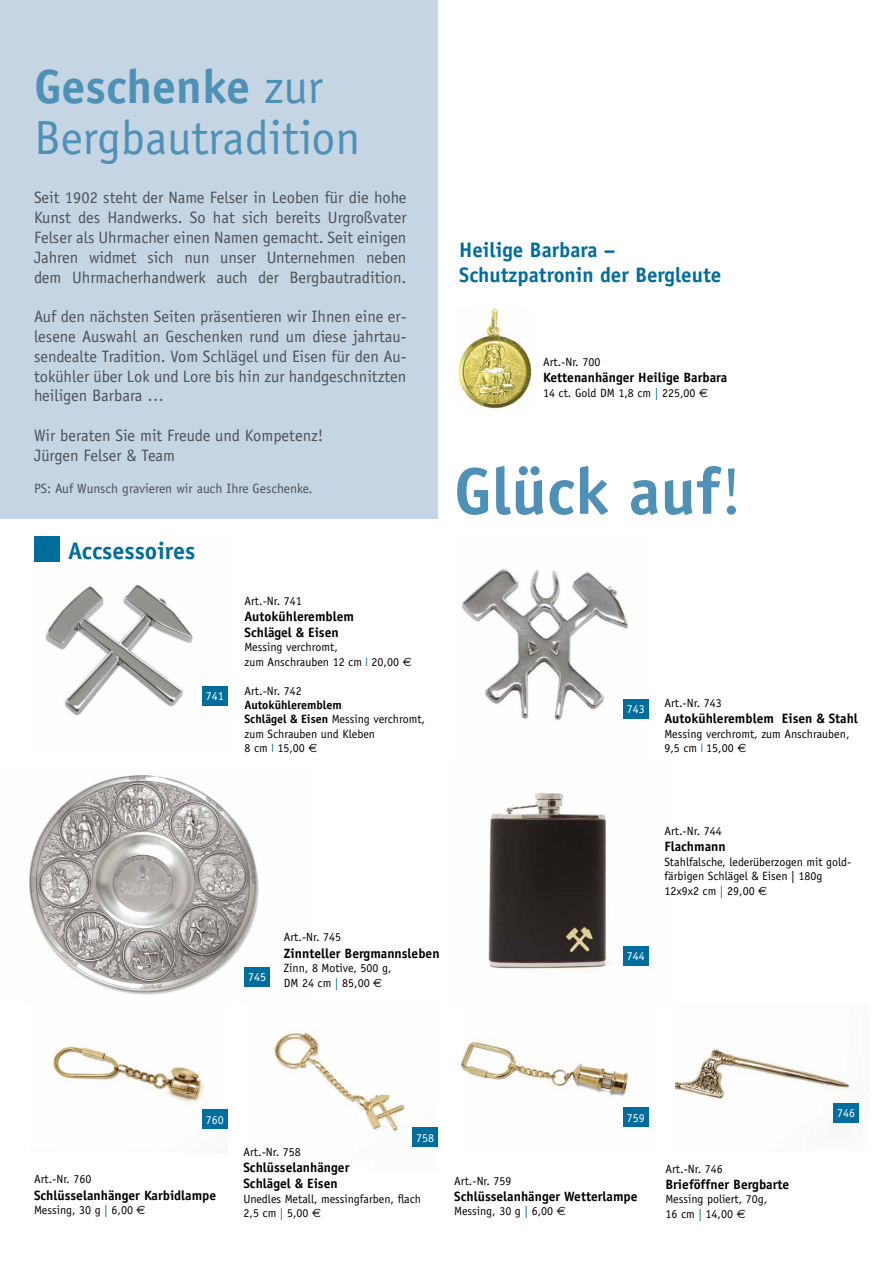
<style>
.page{position:relative;width:893px;height:1263px;background:#fff}
.page>*{position:absolute;margin:0;border:0;box-sizing:border-box;transform-origin:0 0}
.t1{font:700 66px "Officina Sans Std";color:#4f91b6}
.t2{font:48px/51.6px "Officina Sans Std";color:#4f91b6}
.t3{font:700 24px "Officina Sans Std";color:#006d9c}
.t4{font:700 21px/25.2px "Officina Sans Std";color:#006d9c}
.t5{font:16.5px/19.8px "Officina Sans Std";color:#4f5157;text-align:justify}
.t6{font:700 13.5px/16.2px "Officina Sans Std";color:#000}
.t7{font:13.5px "Officina Sans Std";color:#4f5157}
.t8{font:12px/14.4px "Officina Sans Std";color:#000}
.t9{font:12px "Officina Sans Std";color:#fff}
.s1{font-weight:700}
.s2{font-family:"Times";color:#006d9c}
.s3{font-family:"Euro Sans Std"}
.s4{color:#006d9c}
.s5{font-weight:400}
</style>
<div class="page">
<div style="left:0;top:0;width:438px;height:519px;background:#c5d5e3"></div>
<img style="left:34px;top:561px;width:194px;height:155px">
<img style="left:462px;top:568px;width:166px;height:153px">
<img style="left:488px;top:792px;width:161px;height:178px">
<img style="left:29px;top:775px;width:241px;height:220px">
<img style="left:675px;top:1049px;width:176px;height:51px">
<img style="left:274px;top:1030px;width:164px;height:103px">
<img style="left:461px;top:1041px;width:188px;height:86px">
<img style="left:52px;top:1046px;width:175px;height:64px">
<div style="left:202px;top:686px;width:25px;height:19px;background:#006d9c"></div>
<div style="left:623px;top:699px;width:25px;height:20px;background:#006d9c"></div>
<div style="left:623px;top:946px;width:25px;height:19px;background:#006d9c"></div>
<div style="left:244px;top:967px;width:26px;height:19px;background:#006d9c"></div>
<div style="left:202px;top:1110px;width:25px;height:19px;background:#006d9c"></div>
<div style="left:412px;top:1128px;width:26px;height:19px;background:#006d9c"></div>
<div style="left:623px;top:1108px;width:25px;height:19px;background:#006d9c"></div>
<div style="left:833px;top:1103px;width:26px;height:20px;background:#006d9c"></div>
<img style="left:457px;top:308px;width:75px;height:101px">
<div style="left:34px;top:536px;width:26px;height:25px;background:#006d9c"></div>
<h2 class="t2" style="left:34px;top:61px;width:328px"><span class="s1">Geschenke</span> zur<br>Bergbautradition</h2>
<p class="t5" style="left:34px;top:188px;width:374px">Seit 1902 steht der Name Felser in Leoben für die hohe Kunst des Handwerks. So hat sich bereits Urgroßvater Felser als Uhrmacher einen Namen gemacht. Seit einigen Jahren widmet sich nun unser Unternehmen neben dem Uhrmacherhandwerk auch der Bergbautradition.</p>
<p class="t5" style="left:34px;top:307px;width:374px">Auf den nächsten Seiten präsentieren wir Ihnen eine er&shy;lesene Auswahl an Geschenken rund um diese jahrtau&shy;sendealte Tradition. Vom Schlägel und Eisen für den Au&shy;tokühler über Lok und Lore bis hin zur handgeschnitzten heiligen Barbara …</p>
<h3 class="t5" style="left:34px;top:426px;width:291px">Wir beraten Sie mit Freude und Kompetenz!<br>Jürgen Felser &amp; Team</h3>
<p class="t7" style="left:34px;top:481px;width:280px">PS: Auf Wunsch gravieren wir auch Ihre Geschenke.</p>
<h3 class="t3" style="left:68px;top:535px;width:129px">Accsessoires</h3>
<p class="t9" style="left:206px;top:689px;width:19px">741</p>
<p class="t8" style="left:244px;top:593px;width:59px">Art.-Nr. 741</p>
<p class="t6" style="left:244px;top:608px;width:111px">Autokühleremblem<br>Schlägel &amp; Eisen</p>
<p class="t8" style="left:244px;top:640px;width:169px">Messing verchromt,<br>zum Anschrauben 12 cm <span class="s2">|</span> 20,00 <span class="s3">€</span></p>
<p class="t8" style="left:244px;top:683px;width:59px">Art.-Nr. 742</p>
<p class="t8" style="left:244px;top:698px;width:182px"><span class="s1">Autokühleremblem<br>Schlägel &amp; Eisen</span> Messing verchromt, zum Schrauben und Kleben<br>8 cm <span class="s2">|</span> 15,00 <span class="s3">€</span></p>
<h3 class="t4" style="left:459px;top:237px;width:264px">Heilige Barbara –<br>Schutzpatronin der Bergleute</h3>
<p class="t8" style="left:543px;top:355px;width:59px">Art.-Nr. 700</p>
<p class="t6" style="left:543px;top:369px;width:186px">Kettenanhänger Heilige Barbara</p>
<p class="t8" style="left:543px;top:385px;width:167px">14 ct. Gold DM 1,8 cm <span class="s4">|</span> 225,00 <span class="s3">€</span></p>
<h1 class="t1" style="left:454px;top:450px;width:290px">Glück auf<span class="s5">!</span></h1>
<p class="t9" style="left:627px;top:702px;width:19px">743</p>
<p class="t8" style="left:664px;top:696px;width:59px">Art.-Nr. 743</p>
<p class="t6" style="left:664px;top:710px;width:195px">Autokühleremblem Eisen &amp; Stahl</p>
<p class="t8" style="left:664px;top:726px;width:187px">Messing verchromt, zum Anschrauben,<br>9,5 cm <span class="s2">|</span> 15,00 <span class="s3">€</span></p>
<p class="t9" style="left:248px;top:970px;width:19px">745</p>
<p class="t8" style="left:284px;top:930px;width:59px">Art.-Nr. 745</p>
<p class="t6" style="left:284px;top:945px;width:157px">Zinnteller Bergmannsleben</p>
<p class="t8" style="left:284px;top:961px;width:109px">Zinn, 8 Motive, 500 g,<br>DM 24 cm <span class="s4">|</span> 85,00 <span class="s3">€</span></p>
<p class="t8" style="left:664px;top:824px;width:59px">Art.-Nr. 744</p>
<p class="t6" style="left:664px;top:838px;width:63px">Flachmann</p>
<p class="t8" style="left:664px;top:854px;width:188px">Stahlfalsche, lederüberzogen mit gold&shy;färbigen Schlägel &amp; Eisen | 180g<br>12x9x2 cm <span class="s4">|</span> 29,00 <span class="s3">€</span></p>
<p class="t9" style="left:627px;top:949px;width:19px">744</p>
<p class="t9" style="left:206px;top:1113px;width:19px">760</p>
<p class="t8" style="left:34px;top:1172px;width:59px">Art.-Nr. 760</p>
<p class="t6" style="left:34px;top:1187px;width:184px">Schlüsselanhänger Karbidlampe</p>
<p class="t8" style="left:34px;top:1203px;width:113px">Messing, 30 g <span class="s4">|</span> 6,00 <span class="s3">€</span></p>
<p class="t9" style="left:416px;top:1130px;width:19px">758</p>
<p class="t8" style="left:243px;top:1144px;width:59px">Art.-Nr. 758</p>
<p class="t6" style="left:243px;top:1159px;width:107px">Schlüsselanhänger<br>Schlägel &amp; Eisen</p>
<p class="t8" style="left:243px;top:1191px;width:179px">Unedles Metall, messingfarben, flach<br>2,5 cm <span class="s4">|</span> 5,00 <span class="s3">€</span></p>
<p class="t9" style="left:627px;top:1110px;width:19px">759</p>
<p class="t8" style="left:454px;top:1173px;width:59px">Art.-Nr. 759</p>
<p class="t6" style="left:454px;top:1188px;width:185px">Schlüsselanhänger Wetterlampe</p>
<p class="t8" style="left:454px;top:1204px;width:113px">Messing, 30 g <span class="s4">|</span> 6,00 <span class="s3">€</span></p>
<p class="t8" style="left:665px;top:1161px;width:59px">Art.-Nr. 746</p>
<p class="t6" style="left:665px;top:1176px;width:125px">Brieföffner Bergbarte</p>
<p class="t8" style="left:665px;top:1192px;width:104px">Messing poliert, 70g,<br>16 cm <span class="s4">|</span> 14,00 <span class="s3">€</span></p>
<p class="t9" style="left:837px;top:1106px;width:19px">746</p>
</div>
